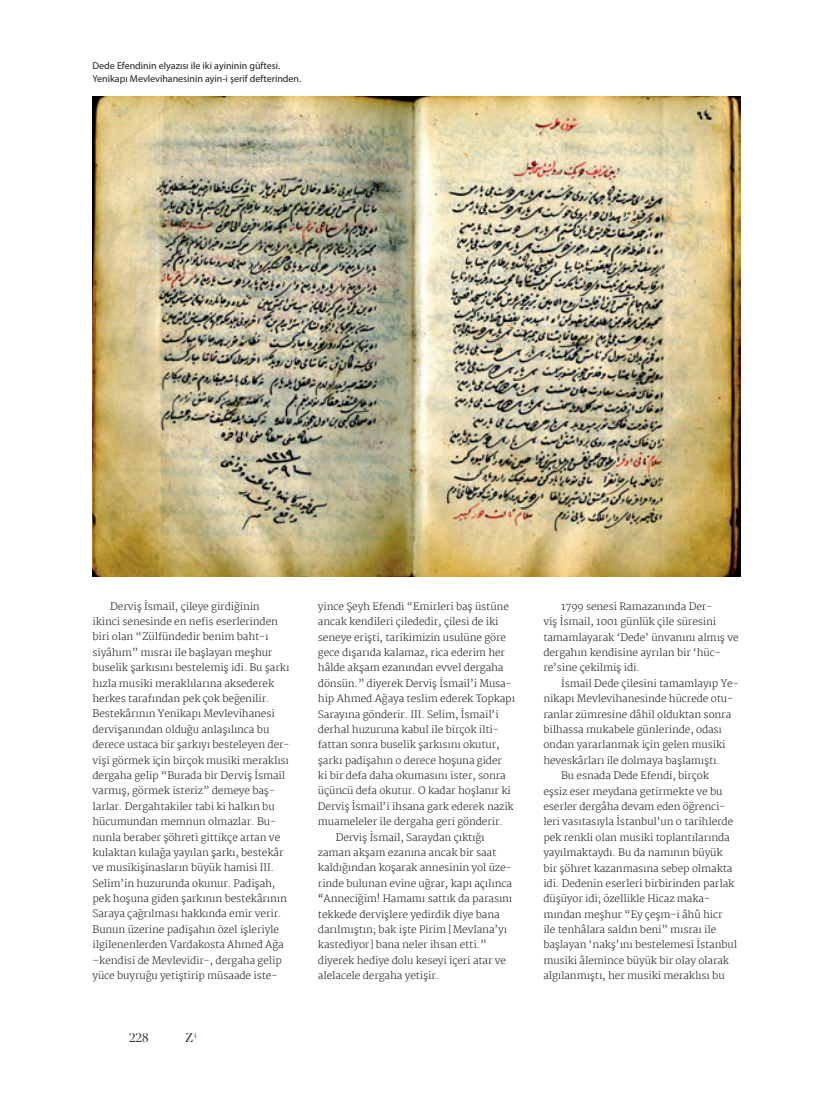
<style>
.page{position:relative;width:833px;height:1099px;background:#fff}
.page>*{position:absolute;margin:0;border:0;box-sizing:border-box;transform-origin:0 0}
.t1{font:12.5px "Didot LT Roman";color:#231f20}
.t2{font:300 10px/15.4px "Merriweather";letter-spacing:-.01em;color:#231f20}
.t3{font:10px/13.8px "Myriad Pro";color:#231f20}
.s1{font-style:italic}
</style>
<div class="page">
<img style="left:93px;top:96px;width:647px;height:480px">
<p class="t3" style="left:93px;top:59px;width:210px">Dede Efendinin elyazısı ile iki ayininin güftesi.<br>Yenikapı Mevlevihanesinin ayin-i şerif defterinden.</p>
<p class="t2" style="left:93px;top:598px;width:198px;text-indent:18px">Derviş İsmail, çileye girdiğinin ikinci senesinde en nefis eserlerinden biri olan “Zülfündedir benim baht-ı siyâhım” mısraı ile başlayan meşhur buselik şarkısını bestelemiş idi. Bu şarkı hızla musiki meraklılarına aksederek herkes tarafından pek çok beğenilir.<br>Bestekârının Yenikapı Mevlevihanesi dervişanından olduğu anlaşılınca bu derece ustaca bir şarkıyı besteleyen der&shy;vişi görmek için birçok musiki meraklısı dergaha gelip “Burada bir Derviş İsmail varmış, görmek isteriz” demeye baş&shy;larlar. Dergahtakiler tabi ki halkın bu hücumundan memnun olmazlar. Bu&shy;nunla beraber şöhreti gittikçe artan ve kulaktan kulağa yayılan şarkı, bestekâr ve musikişinasların büyük hamisi III.<br>Selim’in huzurunda okunur. Padişah, pek hoşuna giden şarkının bestekârının Saraya çağrılması hakkında emir verir.<br>Bunun üzerine padişahın özel işleriyle ilgilenenlerden Vardakosta Ahmed Ağa –kendisi de Mevlevidir-, dergaha gelip yüce buyruğu yetiştirip müsaade iste-</p>
<p class="t2" style="left:318px;top:598px;width:192px">yince Şeyh Efendi “Emirleri baş üstüne</p>
<p class="t2" style="left:318px;top:614px;width:182px">ancak kendileri çilededir, çilesi de iki</p>
<p class="t2" style="left:318px;top:629px;width:190px">seneye erişti, tarikimizin usulüne göre</p>
<p class="t2" style="left:318px;top:644px;width:189px">gece dışarıda kalamaz, rica ederim her</p>
<p class="t2" style="left:318px;top:660px;width:187px">hâlde akşam ezanından evvel dergaha</p>
<p class="t2" style="left:318px;top:675px;width:195px">dönsün.” diyerek Derviş İsmail’i Musa-</p>
<p class="t2" style="left:318px;top:690px;width:198px">hip Ahmed Ağaya teslim ederek Topkapı</p>
<p class="t2" style="left:318px;top:706px;width:182px">Sarayına gönderir. III. Selim, İsmail’i</p>
<p class="t2" style="left:318px;top:721px;width:182px">derhal huzuruna kabul ile birçok ilti-</p>
<p class="t2" style="left:318px;top:737px;width:183px">fattan sonra buselik şarkısını okutur,</p>
<p class="t2" style="left:318px;top:752px;width:186px">şarkı padişahın o derece hoşuna gider</p>
<p class="t2" style="left:318px;top:767px;width:189px">ki bir defa daha okumasını ister, sonra</p>
<p class="t2" style="left:318px;top:783px;width:194px">üçüncü defa okutur. O kadar hoşlanır ki</p>
<p class="t2" style="left:318px;top:798px;width:197px">Derviş İsmail’i ihsana gark ederek nazik</p>
<p class="t2" style="left:318px;top:813px;width:186px">muameleler ile dergaha geri gönderir.</p>
<p class="t2" style="left:336px;top:829px;width:150px">Derviş İsmail, Saraydan çıktığı</p>
<p class="t2" style="left:318px;top:844px;width:180px">zaman akşam ezanına ancak bir saat</p>
<p class="t2" style="left:318px;top:860px;width:195px">kaldığından koşarak annesinin yol üze-</p>
<p class="t2" style="left:318px;top:875px;width:195px">rinde bulunan evine uğrar, kapı açılınca</p>
<p class="t2" style="left:318px;top:890px;width:196px"><span class="s1">“</span>Anneciğim! Hamamı sattık da parasını</p>
<p class="t2" style="left:318px;top:906px;width:183px">tekkede dervişlere yedirdik diye bana</p>
<p class="t2" style="left:318px;top:921px;width:190px">darılmıştın; bak işte Pirim [Mevlana’yı</p>
<p class="t2" style="left:318px;top:937px;width:170px">kastediyor] bana neler ihsan etti.”</p>
<p class="t2" style="left:318px;top:952px;width:190px">diyerek hediye dolu keseyi içeri atar ve</p>
<p class="t2" style="left:318px;top:967px;width:123px">alelacele dergaha yetişir.</p>
<p class="t1" style="left:129px;top:1030px;width:21px">228</p>
<p class="t1" style="left:185px;top:1030px;width:13px">Z<sup>4</sup></p>
<p class="t2" style="left:543px;top:598px;width:197px;text-indent:18px">1799 senesi Ramazanında Der-<br>viş İsmail, 1001 günlük çile süresini tamamlayarak ‘Dede’ ünvanını almış ve dergahın kendisine ayrılan bir ‘hüc&shy;re’sine çekilmiş idi.</p>
<p class="t2" style="left:561px;top:675px;width:179px">İsmail Dede çilesini tamamlayıp Ye-</p>
<p class="t2" style="left:543px;top:691px;width:191px">nikapı Mevlevihanesinde hücrede otu-</p>
<p class="t2" style="left:543px;top:706px;width:189px">ranlar zümresine dâhil olduktan sonra</p>
<p class="t2" style="left:543px;top:721px;width:180px">bilhassa mukabele günlerinde, odası</p>
<p class="t2" style="left:543px;top:737px;width:184px">ondan yararlanmak için gelen musiki</p>
<p class="t2" style="left:543px;top:752px;width:178px">heveskârları ile dolmaya başlamıştı.</p>
<p class="t2" style="left:561px;top:767px;width:149px">Bu esnada Dede Efendi, birçok</p>
<p class="t2" style="left:543px;top:783px;width:181px">eşsiz eser meydana getirmekte ve bu</p>
<p class="t2" style="left:543px;top:798px;width:184px">eserler dergâha devam eden öğrenci-</p>
<p class="t2" style="left:543px;top:814px;width:191px">leri vasıtasıyla İstanbul’un o tarihlerde</p>
<p class="t2" style="left:543px;top:829px;width:188px">pek renkli olan musiki toplantılarında</p>
<p class="t2" style="left:543px;top:844px;width:181px">yayılmaktaydı. Bu da namının büyük</p>
<p class="t2" style="left:543px;top:860px;width:191px">bir şöhret kazanmasına sebep olmakta</p>
<p class="t2" style="left:543px;top:875px;width:192px">idi. Dedenin eserleri birbirinden parlak</p>
<p class="t2" style="left:543px;top:890px;width:168px">düşüyor idi; özellikle Hicaz maka-</p>
<p class="t2" style="left:543px;top:906px;width:181px">mından meşhur “Ey çeşm-i âhû hicr</p>
<p class="t2" style="left:543px;top:921px;width:174px">ile tenhâlara saldın beni” mısraı ile</p>
<p class="t2" style="left:543px;top:937px;width:195px">başlayan ‘nakş’ını bestelemesi İstanbul</p>
<p class="t2" style="left:543px;top:952px;width:187px">musiki âlemince büyük bir olay olarak</p>
<p class="t2" style="left:543px;top:967px;width:183px">algılanmıştı, her musiki meraklısı bu</p>
</div>
